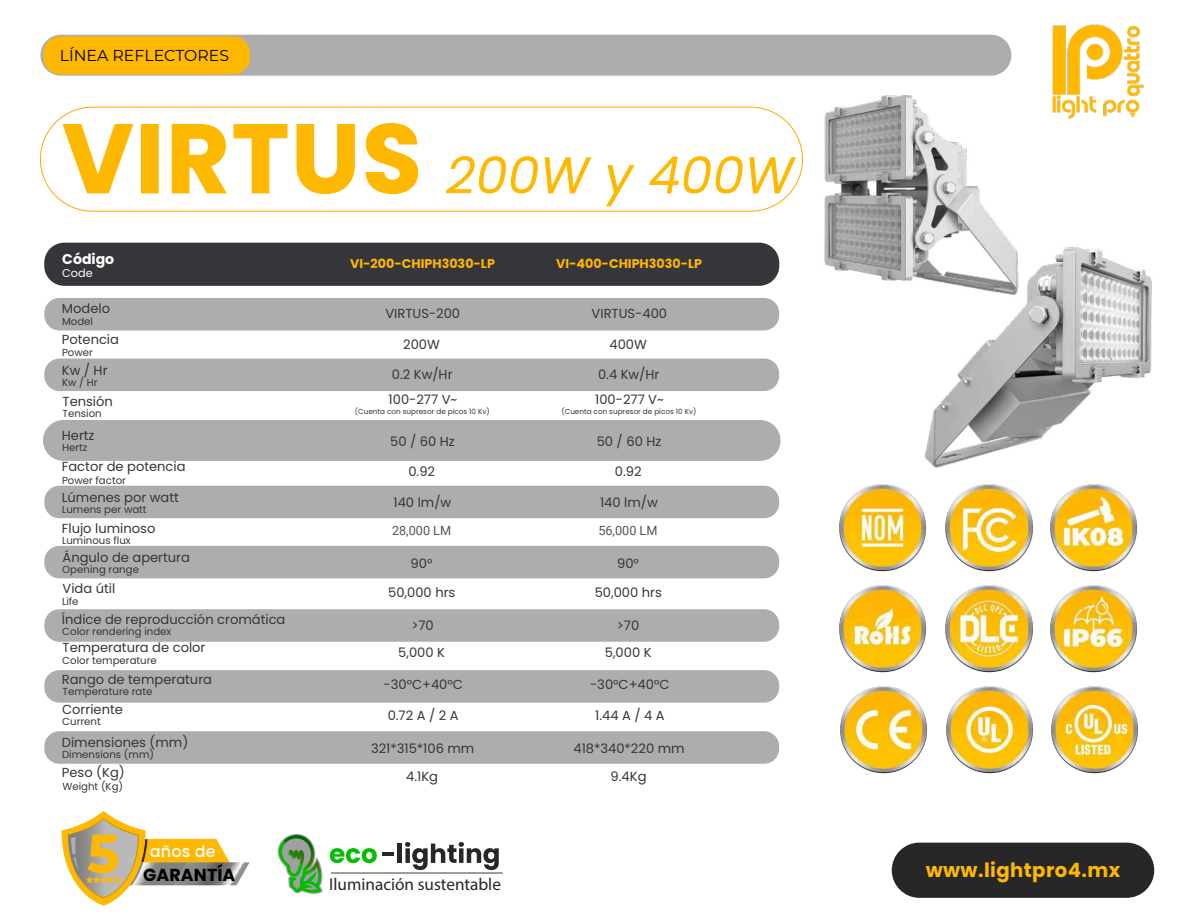
<style>
.page{position:relative;width:1188px;height:918px;background:#fff}
.page>*{position:absolute;margin:0;border:0;box-sizing:border-box;transform-origin:0 0}
.t1{font:italic 300 50.25px "Poppins";letter-spacing:.02em;color:#ffb800}
.t2{font:700 19.73px "Poppins";letter-spacing:.02em;color:#ffb800}
.t3{font:700 17.33px "Poppins";letter-spacing:.005em;color:#000}
.t4{font:17.17px "Myriad Pro";color:#272727}
.t5{font:500 16.05px "Poppins";letter-spacing:.005em;color:#fff}
.t6{font:15.75px "Montserrat";color:#000}
.t7{font:700 14.1px "Poppins";color:#fff}
.t8{font:13.05px/27.3px "Poppins";color:#36363a;text-align:center}
.t9{font:700 12.67px "Poppins";color:#ffb800}
.t10{font:12.67px "Roboto";color:#58515b}
.t11{font:11.25px "Poppins";color:#fff}
.t12{font:10.2px "Poppins";color:#36363a}
.t13{font:7.27px "Poppins";color:#36363a}
.s1{font-weight:700;font-style:normal;font-size:97.5px}
</style>
<div class="page">
<div style="left:44px;top:298px;width:735px;height:32px;background:#adadae;border-radius:15px"></div>
<div style="left:44px;top:243px;width:735px;height:43px;background:#36363a;border-radius:20px"></div>
<div style="left:44px;top:359px;width:735px;height:32px;background:#adadae;border-radius:15px"></div>
<div style="left:44px;top:486px;width:735px;height:32px;background:#adadae;border-radius:15px"></div>
<div style="left:44px;top:546px;width:735px;height:32px;background:#adadae;border-radius:15px"></div>
<div style="left:44px;top:609px;width:735px;height:33px;background:#adadae;border-radius:15px"></div>
<div style="left:44px;top:670px;width:735px;height:33px;background:#adadae;border-radius:15px"></div>
<div style="left:44px;top:731px;width:735px;height:33px;background:#adadae;border-radius:15px"></div>
<div style="left:43px;top:420px;width:738px;height:41px;background:#adadae;border-radius:20px"></div>
<svg style="left:61px;top:811px;width:189px;height:95px"></svg>
<svg style="left:330px;top:848px;width:47px;height:15px"></svg>
<hr style="left:382px;top:852px;width:12px;height:4px;background:#272727">
<hr style="left:398px;top:844px;width:4px;height:19px;background:#272727">
<svg style="left:405px;top:842px;width:94px;height:28px"></svg>
<hr style="left:331px;top:873px;width:172px;height:1px;background:#3c3a3c">
<svg style="left:278px;top:834px;width:45px;height:60px"></svg>
<div style="left:892px;top:843px;width:262px;height:55px;background:#272727;border-radius:28px"></div>
<img style="left:1052px;top:24px;width:92px;height:95px">
<div style="left:40px;top:35px;width:971px;height:41px;background:#adadae;border-radius:20px"></div>
<div style="left:44px;top:37px;width:206px;height:37px;background:#ffb800;border-radius:17px"></div>
<div style="left:43px;top:37px;width:207px;height:37px;border:1px solid #ffb800;border-radius:17px"></div>
<svg style="left:62px;top:124px;width:72px;height:70px"></svg>
<div style="left:141px;top:124px;width:18px;height:69px;border:1px solid #ffb800"></div>
<svg style="left:171px;top:124px;width:56px;height:70px"></svg>
<svg style="left:233px;top:124px;width:55px;height:70px"></svg>
<svg style="left:296px;top:124px;width:59px;height:70px"></svg>
<svg style="left:365px;top:123px;width:53px;height:71px"></svg>
<svg style="left:446px;top:156px;width:146px;height:38px"></svg>
<svg style="left:606px;top:165px;width:29px;height:42px"></svg>
<svg style="left:649px;top:156px;width:147px;height:38px"></svg>
<div style="left:40px;top:107px;width:763px;height:105px;border:1px solid #ffa800;border-radius:52px"></div>
<img style="left:945px;top:585px;width:88px;height:88px">
<img style="left:839px;top:585px;width:88px;height:88px">
<img style="left:840px;top:686px;width:88px;height:88px">
<img style="left:946px;top:686px;width:88px;height:88px">
<img style="left:1050px;top:484px;width:88px;height:88px">
<img style="left:945px;top:484px;width:88px;height:88px">
<img style="left:1051px;top:686px;width:88px;height:88px">
<img style="left:1050px;top:585px;width:88px;height:88px">
<img style="left:839px;top:484px;width:88px;height:88px">
<img style="left:924px;top:247px;width:228px;height:221px">
<img style="left:824px;top:95px;width:210px;height:206px">
<p class="t6" style="left:60px;top:45px;width:171px">LÍNEA REFLECTORES</p>
<h1 class="t1" style="left:62px;top:146px;width:732px"><span class="s1">VIRTUS</span> 200W y 400W</h1>
<p class="t7" style="left:62px;top:251px;width:54px">Código</p>
<p class="t9" style="left:350px;top:257px;width:146px">VI-200-CHIPH3030-LP</p>
<p class="t11" style="left:62px;top:267px;width:32px">Code</p>
<p class="t8" style="left:62px;top:295px;width:50px">Modelo</p>
<p class="t12" style="left:62px;top:316px;width:32px">Model</p>
<p class="t8" style="left:62px;top:357px;width:47px">Kw / Hr</p>
<p class="t12" style="left:62px;top:376px;width:37px">Kw / Hr</p>
<p class="t8" style="left:385px;top:300px;width:76px">VIRTUS-200</p>
<p class="t8" style="left:403px;top:330px;width:38px">200W</p>
<p class="t8" style="left:62px;top:326px;width:59px">Potencia</p>
<p class="t12" style="left:62px;top:347px;width:32px">Power</p>
<p class="t8" style="left:63px;top:388px;width:52px">Tensión</p>
<p class="t12" style="left:63px;top:408px;width:41px">Tension</p>
<p class="t13" style="left:355px;top:407px;width:136px">(Cuenta con supresor de picos 10 Kv)</p>
<p class="t8" style="left:392px;top:361px;width:62px">0.2 Kw/Hr</p>
<p class="t8" style="left:389px;top:386px;width:70px">100-277 V~</p>
<p class="t8" style="left:62px;top:422px;width:34px">Hertz</p>
<p class="t12" style="left:62px;top:442px;width:27px">Hertz</p>
<p class="t8" style="left:390px;top:428px;width:66px">50 / 60 Hz</p>
<p class="t8" style="left:62px;top:453px;width:125px">Factor de potencia</p>
<p class="t12" style="left:62px;top:474px;width:65px">Power factor</p>
<p class="t8" style="left:62px;top:484px;width:119px">Lúmenes por watt</p>
<p class="t12" style="left:62px;top:504px;width:86px">Lumens per watt</p>
<p class="t8" style="left:62px;top:515px;width:95px">Flujo luminoso</p>
<p class="t8" style="left:63px;top:544px;width:129px">Ángulo de apertura</p>
<p class="t12" style="left:62px;top:564px;width:78px">Opening range</p>
<p class="t8" style="left:63px;top:575px;width:54px">Vida útil</p>
<p class="t12" style="left:62px;top:534px;width:70px">Luminous flux</p>
<p class="t12" style="left:62px;top:595px;width:18px">Life</p>
<p class="t8" style="left:62px;top:605px;width:225px">Índice de reproducción cromática</p>
<p class="t12" style="left:62px;top:625px;width:111px">Color rendering index</p>
<p class="t8" style="left:63px;top:634px;width:144px">Temperatura de color</p>
<p class="t12" style="left:62px;top:655px;width:96px">Color temperature</p>
<p class="t8" style="left:62px;top:666px;width:152px">Rango de temperatura</p>
<p class="t12" style="left:63px;top:686px;width:91px">Temperature rate</p>
<p class="t8" style="left:408px;top:457px;width:28px">0.92</p>
<p class="t8" style="left:394px;top:488px;width:59px">140 lm/w</p>
<p class="t10" style="left:392px;top:521px;width:61px">28,000 LM</p>
<p class="t8" style="left:411px;top:550px;width:23px">90°</p>
<p class="t8" style="left:388px;top:579px;width:69px">50,000 hrs</p>
<p class="t8" style="left:398px;top:612px;width:48px">&gt;70<br>5,000 K</p>
<p class="t8" style="left:384px;top:671px;width:81px">-30°C+40°C</p>
<p class="t8" style="left:62px;top:696px;width:62px">Corriente</p>
<p class="t12" style="left:62px;top:716px;width:40px">Current</p>
<p class="t8" style="left:388px;top:702px;width:72px">0.72 A / 2 A</p>
<p class="t8" style="left:62px;top:729px;width:128px">Dimensiones (mm)</p>
<p class="t12" style="left:62px;top:749px;width:94px">Dimensions (mm)</p>
<p class="t8" style="left:371px;top:735px;width:105px">321*315*106 mm</p>
<p class="t8" style="left:62px;top:758px;width:64px">Peso (Kg)</p>
<p class="t12" style="left:62px;top:780px;width:62px">Weight (Kg)</p>
<p class="t5" style="left:150px;top:842px;width:67px">años de</p>
<h3 class="t3" style="left:143px;top:865px;width:94px">GARANTÍA</h3>
<p class="t8" style="left:406px;top:763px;width:33px">4.1Kg</p>
<h3 class="t4" style="left:329px;top:874px;width:173px">Iluminación sustentable</h3>
<p class="t9" style="left:556px;top:257px;width:148px">VI-400-CHIPH3030-LP</p>
<p class="t8" style="left:592px;top:300px;width:77px">VIRTUS-400</p>
<p class="t8" style="left:609px;top:330px;width:39px">400W</p>
<p class="t8" style="left:598px;top:361px;width:63px">0.4 Kw/Hr</p>
<p class="t8" style="left:595px;top:386px;width:70px">100-277 V~</p>
<p class="t13" style="left:561px;top:407px;width:136px">(Cuenta con supresor de picos 10 Kv)</p>
<p class="t8" style="left:597px;top:428px;width:66px">50 / 60 Hz</p>
<p class="t8" style="left:615px;top:457px;width:28px">0.92</p>
<p class="t8" style="left:600px;top:488px;width:59px">140 lm/w</p>
<p class="t10" style="left:598px;top:521px;width:61px">56,000 LM</p>
<p class="t8" style="left:617px;top:550px;width:23px">90°</p>
<p class="t8" style="left:595px;top:579px;width:69px">50,000 hrs</p>
<p class="t8" style="left:605px;top:612px;width:48px">&gt;70<br>5,000 K</p>
<p class="t8" style="left:590px;top:671px;width:81px">-30°C+40°C</p>
<p class="t8" style="left:595px;top:702px;width:71px">1.44 A / 4 A</p>
<p class="t8" style="left:573px;top:735px;width:113px">418*340*220 mm</p>
<p class="t8" style="left:611px;top:763px;width:37px">9.4Kg</p>
<h2 class="t2" style="left:906px;top:856px;width:196px">www.lightpro4.mx</h2>
<h2 class="t2" style="left:926px;top:858px;width:196px">www.lightpro4.mx</h2>
</div>
